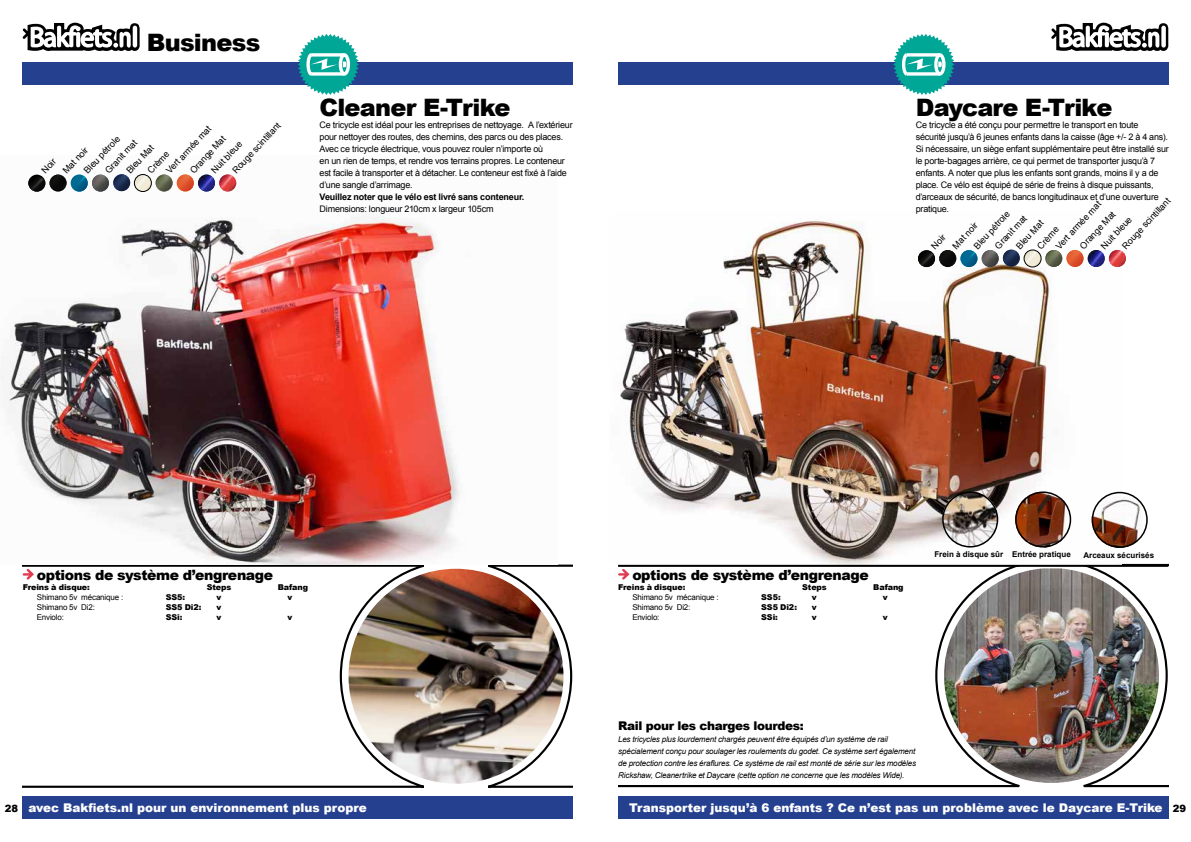
<style>
.page{position:relative;width:1191px;height:842px;background:#fff}
.page>*{position:absolute;margin:0;border:0;box-sizing:border-box;transform-origin:0 0}
.t1{font:900 24px "Arial";letter-spacing:-.03em;color:#000}
.t2{font:900 14px "Arial";letter-spacing:-.025em;color:#000}
.t3{font:900 12px "Arial";color:#fff}
.t4{font:900 12px "Arial";letter-spacing:-.025em;color:#000}
.t5{font:9px/12px "Arial";letter-spacing:-.025em;color:#000}
.t6{font:700 9px "Arial";letter-spacing:-.02em;color:#000}
.t7{font:italic 8px/12px "Arial";letter-spacing:-.02em;color:#000}
.t8{font:900 8px "Arial";letter-spacing:-.01em;color:#000}
.t9{font:8px "Arial";letter-spacing:-.02em;color:#000}
.t10{font:700 8px "Arial";color:#000}
.s1{font-size:10px;color:#000}
</style>
<div class="page">
<img style="left:944px;top:568px;width:215px;height:215px;border-radius:105px">
<svg style="left:618px;top:567px;width:416px;height:221px"></svg>
<img style="left:1068px;top:563px;width:100px;height:225px">
<img style="left:348px;top:569px;width:215px;height:215px;border-radius:107px">
<svg style="left:23px;top:564px;width:416px;height:224px"></svg>
<img style="left:473px;top:564px;width:100px;height:224px">
<img style="left:1px;top:174px;width:459px;height:390px">
<div style="left:23px;top:62px;width:550px;height:23px;background:#25408f"></div>
<svg style="left:23px;top:23px;width:117px;height:28px"></svg>
<div style="left:23px;top:797px;width:550px;height:22px;background:#25408f"></div>
<svg style="left:23px;top:569px;width:11px;height:11px"></svg>
<svg style="left:298px;top:34px;width:61px;height:61px"></svg>
<svg style="left:311px;top:53px;width:33px;height:4px"></svg>
<div style="left:618px;top:62px;width:550px;height:23px;background:#25408f"></div>
<svg style="left:1051px;top:23px;width:117px;height:28px"></svg>
<div style="left:618px;top:797px;width:550px;height:22px;background:#25408f"></div>
<img style="left:618px;top:221px;width:503px;height:344px">
<svg style="left:893px;top:34px;width:61px;height:61px"></svg>
<svg style="left:906px;top:53px;width:34px;height:4px"></svg>
<img style="left:942px;top:491px;width:56px;height:56px;border-radius:28px">
<div style="left:942px;top:491px;width:56px;height:56px;border:2px solid #000;border-radius:50%"></div>
<img style="left:1015px;top:491px;width:56px;height:56px;border-radius:28px">
<div style="left:1015px;top:491px;width:56px;height:56px;border:2px solid #000;border-radius:50%"></div>
<img style="left:1091px;top:492px;width:56px;height:56px;border-radius:28px">
<div style="left:1091px;top:492px;width:56px;height:56px;border:2px solid #000;border-radius:50%"></div>
<hr style="left:618px;top:565px;width:550px;height:2px;background:#000">
<img style="left:1045px;top:250px;width:17px;height:17px;border-radius:9px">
<img style="left:1066px;top:250px;width:17px;height:17px;border-radius:9px">
<img style="left:1108px;top:250px;width:18px;height:17px;border-radius:9px">
<img style="left:1024px;top:250px;width:17px;height:17px;border-radius:9px">
<div style="left:1023px;top:249px;width:18px;height:18px;border:1px solid #000;border-radius:50%"></div>
<img style="left:1087px;top:250px;width:17px;height:17px;border-radius:9px">
<img style="left:1003px;top:250px;width:17px;height:17px;border-radius:9px">
<img style="left:981px;top:250px;width:17px;height:17px;border-radius:9px">
<img style="left:960px;top:250px;width:17px;height:17px;border-radius:9px">
<img style="left:939px;top:250px;width:17px;height:17px;border-radius:9px">
<img style="left:918px;top:250px;width:17px;height:17px;border-radius:9px">
<svg style="left:618px;top:569px;width:11px;height:11px"></svg>
<img style="left:156px;top:174px;width:17px;height:18px;border-radius:9px">
<img style="left:177px;top:174px;width:17px;height:18px;border-radius:9px">
<img style="left:219px;top:174px;width:17px;height:18px;border-radius:9px">
<img style="left:134px;top:174px;width:17px;height:18px;border-radius:9px">
<div style="left:134px;top:174px;width:18px;height:18px;border:1px solid #000;border-radius:50%"></div>
<img style="left:198px;top:174px;width:17px;height:18px;border-radius:9px">
<img style="left:113px;top:174px;width:17px;height:17px;border-radius:9px">
<img style="left:92px;top:175px;width:17px;height:17px;border-radius:9px">
<img style="left:71px;top:175px;width:17px;height:17px;border-radius:9px">
<img style="left:50px;top:175px;width:17px;height:17px;border-radius:9px">
<img style="left:28px;top:175px;width:17px;height:17px;border-radius:9px">
<h1 class="t1" style="left:147px;top:25px;width:115px">Business</h1>
<p class="t5" style="left:217px;top:156px;width:67px;line-height:15.5px;text-indent:-14px;rotate:-47deg">Nuit bleue<br>Rouge scintillant</p>
<p class="t5" style="left:161px;top:166px;width:65px;line-height:17.5px;text-align:right;rotate:-47deg">Vert armée mat<br>Orange Mat</p>
<p class="t5" style="left:81px;top:168px;width:50px;rotate:-47deg">Bleu pétrole</p>
<p class="t5" style="left:103px;top:168px;width:44px;rotate:-47deg">Granit mat</p>
<p class="t5" style="left:124px;top:168px;width:37px;rotate:-47deg">Bleu Mat</p>
<p class="t5" style="left:39px;top:168px;width:18px;rotate:-47deg">Noir</p>
<p class="t5" style="left:60px;top:168px;width:34px;rotate:-47deg">Mat noir</p>
<p class="t5" style="left:145px;top:168px;width:29px;rotate:-47deg">Crème</p>
<h1 class="t1" style="left:319px;top:90px;width:192px">Cleaner E-Trike</h1>
<p class="t5" style="left:319px;top:119px;width:254px">Ce tricycle est idéal pour les entreprises de nettoyage. A l’extérieur pour nettoyer des routes, des chemins, des parcs ou des places.<br>Avec ce tricycle électrique, vous pouvez rouler n’importe où<br>en un rien de temps, et rendre vos terrains propres. Le conteneur est facile à transporter et à détacher. Le conteneur est fixé à l’aide d’une sangle d’arrimage.</p>
<p class="t6" style="left:319px;top:191px;width:206px">Veuillez noter que le vélo est livré sans conteneur.</p>
<p class="t5" style="left:319px;top:203px;width:175px">Dimensions: longueur 210cm x largeur 105cm</p>
<h1 class="t1" style="left:915px;top:90px;width:198px">Daycare E-Trike</h1>
<p class="t5" style="left:915px;top:119px;width:254px">Ce tricycle a été conçu pour permettre le transport en toute sécurité jusqu’à 6 jeunes enfants dans la caisse (âge +/- 2 à 4 ans).<br>Si nécessaire, un siège enfant supplémentaire peut être installé sur le porte-bagages arrière, ce qui permet de transporter jusqu’à 7 enfants. A noter que plus les enfants sont grands, moins il y a de place. Ce vélo est équipé de série de freins à disque puissants, d’arceaux de sécurité, de bancs longitudinaux et d’une ouverture pratique.</p>
<p class="t5" style="left:1106px;top:232px;width:67px;line-height:15.5px;text-indent:-14px;rotate:-47deg">Nuit bleue<br>Rouge scintillant</p>
<p class="t5" style="left:1051px;top:241px;width:65px;line-height:17.5px;text-align:right;rotate:-47deg">Vert armée mat<br>Orange Mat</p>
<p class="t5" style="left:971px;top:243px;width:50px;rotate:-47deg">Bleu pétrole</p>
<p class="t5" style="left:992px;top:243px;width:44px;rotate:-47deg">Granit mat</p>
<p class="t5" style="left:1013px;top:243px;width:37px;rotate:-47deg">Bleu Mat</p>
<p class="t5" style="left:928px;top:243px;width:18px;rotate:-47deg">Noir</p>
<p class="t5" style="left:949px;top:243px;width:34px;rotate:-47deg">Mat noir</p>
<p class="t5" style="left:1034px;top:243px;width:29px;rotate:-47deg">Crème</p>
<h2 class="t2" style="left:37px;top:564px;width:238px">options de système d’engrenage</h2>
<p class="t8" style="left:23px;top:581px;width:69px">Freins à disque:</p>
<p class="t8" style="left:207px;top:581px;width:26px">Steps</p>
<p class="t8" style="left:278px;top:581px;width:32px">Bafang</p>
<p class="t9" style="left:37px;top:591px;width:88px">Shimano 5v mécanique :</p>
<p class="t8" style="left:166px;top:591px;width:21px">SS5:</p>
<p class="t8" style="left:216px;top:591px;width:6px">v</p>
<p class="t8" style="left:287px;top:591px;width:6px">v</p>
<p class="t9" style="left:37px;top:601px;width:59px">Shimano 5v Di2:</p>
<p class="t8" style="left:166px;top:601px;width:37px">SS5 Di2:</p>
<p class="t8" style="left:216px;top:601px;width:6px">v</p>
<p class="t9" style="left:37px;top:611px;width:29px">Enviolo:</p>
<p class="t8" style="left:166px;top:611px;width:18px">SSi:</p>
<p class="t8" style="left:216px;top:611px;width:6px">v</p>
<p class="t8" style="left:287px;top:611px;width:6px">v</p>
<h3 class="t3" style="left:5px;top:799px;width:364px"><span class="s1">28</span> avec Bakfiets.nl pour un environnement plus propre</h3>
<h2 class="t2" style="left:632px;top:564px;width:238px">options de système d’engrenage</h2>
<p class="t8" style="left:618px;top:581px;width:69px">Freins à disque:</p>
<p class="t8" style="left:802px;top:581px;width:26px">Steps</p>
<p class="t8" style="left:873px;top:581px;width:32px">Bafang</p>
<p class="t9" style="left:632px;top:591px;width:88px">Shimano 5v mécanique :</p>
<p class="t8" style="left:761px;top:591px;width:21px">SS5:</p>
<p class="t8" style="left:812px;top:591px;width:6px">v</p>
<p class="t8" style="left:883px;top:591px;width:6px">v</p>
<p class="t9" style="left:632px;top:601px;width:59px">Shimano 5v Di2:</p>
<p class="t8" style="left:761px;top:601px;width:37px">SS5 Di2:</p>
<p class="t8" style="left:812px;top:601px;width:6px">v</p>
<p class="t9" style="left:632px;top:611px;width:29px">Enviolo:</p>
<p class="t8" style="left:761px;top:611px;width:18px">SSi:</p>
<p class="t8" style="left:812px;top:611px;width:6px">v</p>
<p class="t8" style="left:883px;top:611px;width:6px">v</p>
<p class="t10" style="left:934px;top:549px;width:138px">Frein à disque sûr Entrée pratique</p>
<p class="t10" style="left:1083px;top:550px;width:72px">Arceaux sécurisés</p>
<h3 class="t4" style="left:618px;top:717px;width:187px">Rail pour les charges lourdes:</h3>
<p class="t7" style="left:618px;top:733px;width:299px">Les tricycles plus lourdement chargés peuvent être équipés d’un système de rail spécialement conçu pour soulager les roulements du godet. Ce système sert également de protection contre les éraflures. Ce système de rail est monté de série sur les modèles Rickshaw, Cleanertrike et Daycare (cette option ne concerne que les modèles Wide).</p>
<h3 class="t3" style="left:629px;top:799px;width:559px">Transporter jusqu’à 6 enfants ? Ce n’est pas un problème avec le Daycare E-Trike <span class="s1">29</span></h3>
</div>
